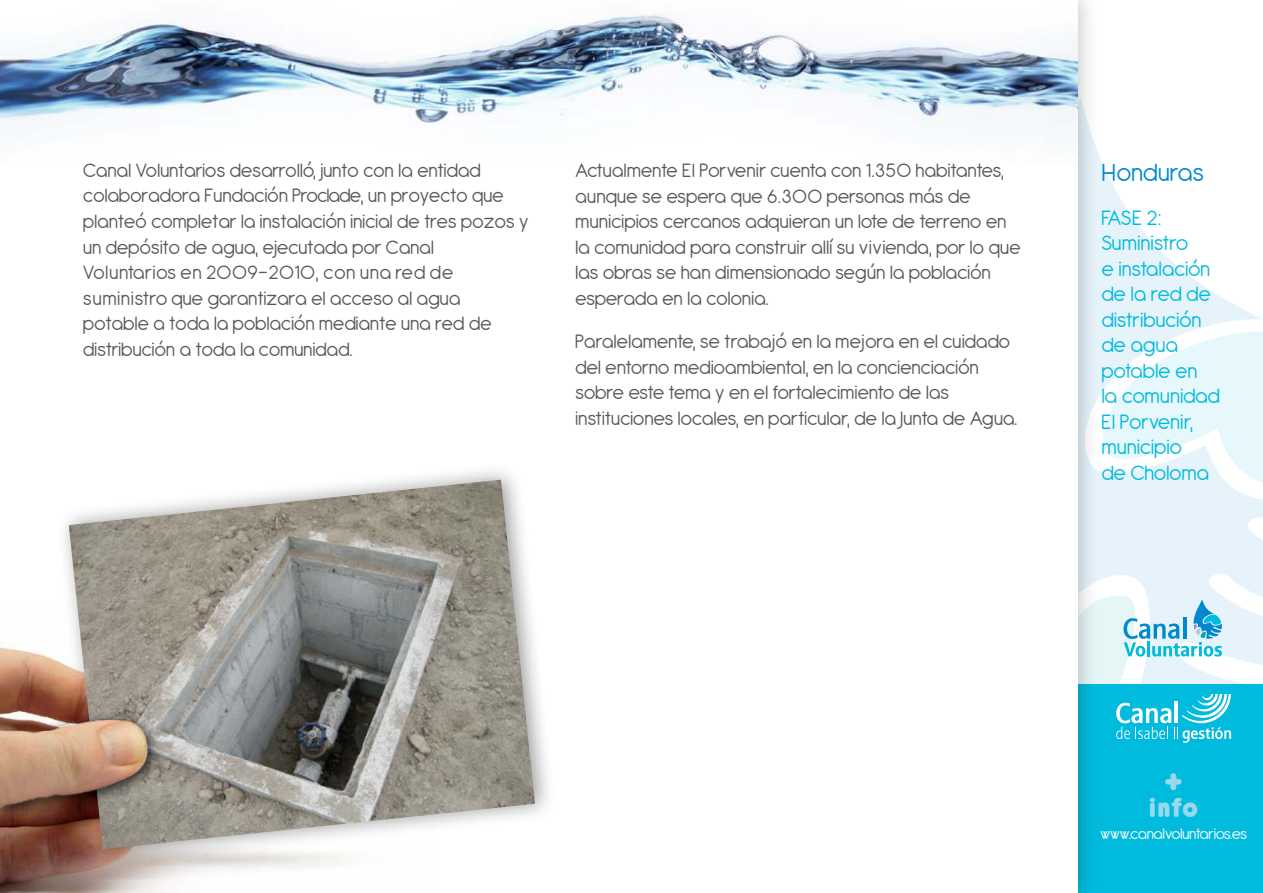
<style>
.page{position:relative;width:1263px;height:893px;background:#fff}
.page>*{position:absolute;margin:0;border:0;box-sizing:border-box;transform-origin:0 0}
.t1{font:800 36px "Antipasto";color:#98d9ec}
.t2{font:800 30px "Antipasto";color:#98d9ec}
.t3{font:27px "Antipasto";color:#0089cf}
.t4{font:22.5px/25.5px "Antipasto";letter-spacing:-.02em;color:#0bd}
.t5{font:21px/25.5px "Antipasto";letter-spacing:-.02em;color:#58595b}
.t6{font:16.5px "Antipasto";letter-spacing:-.04em;color:#fff}
</style>
<div class="page">
<svg style="left:1100px;top:159px;width:162px;height:172px"></svg>
<div style="left:1067px;top:685px;width:196px;height:208px;background:#0bd"></div>
<div style="left:0;top:0;width:1077px;height:893px;background:#fff"></div>
<div style="left:55px;top:462px;width:501px;height:405px;background:#000;opacity:.4"></div>
<img style="left:69px;top:480px;width:466px;height:369px">
<img style="left:0;top:601px;width:435px;height:292px">
<img style="left:0;top:12px;width:1077px;height:128px">
<svg style="left:1077px;top:331px;width:186px;height:412px"></svg>
<p class="t5" style="left:83px;top:158px;width:447px">canal voluntarios desarrolló, junto con la entidad colaboradora Fundación proclade, un proyecto que planteó completar la instalación inicial de tres pozos y un depósito de agua, ejecutada por canal voluntarios en 2009-2010, con una red de suministro que garantizara el acceso al agua potable a toda la población mediante una red de distribución a toda la comunidad.</p>
<p class="t5" style="left:575px;top:158px;width:447px">Actualmente El Porvenir cuenta con 1.350 habitantes, aunque se espera que 6.300 personas más de municipios cercanos adquieran un lote de terreno en la comunidad para construir allí su vivienda, por lo que las obras se han dimensionado según la población esperada en la colonia.</p>
<p class="t5" style="left:575px;top:330px;width:444px">Paralelamente, se trabajó en la mejora en el cuidado del entorno medioambiental, en la concienciación sobre este tema y en el fortalecimiento de las instituciones locales, en particular, de la Junta de Agua.</p>
<p class="t3" style="left:1101px;top:157px;width:104px">Honduras</p>
<p class="t4" style="left:1101px;top:206px;width:120px">FASE 2:<br>Suministro<br>e instalación de la red de distribución de agua potable en<br>la comunidad<br>El Porvenir, municipio<br>de Choloma</p>
<h1 class="t1" style="left:1164px;top:758px;width:20px">+</h1>
<h2 class="t2" style="left:1149px;top:788px;width:51px">info</h2>
<p class="t6" style="left:1100px;top:824px;width:149px">www.canalvoluntarios.es</p>
</div>
